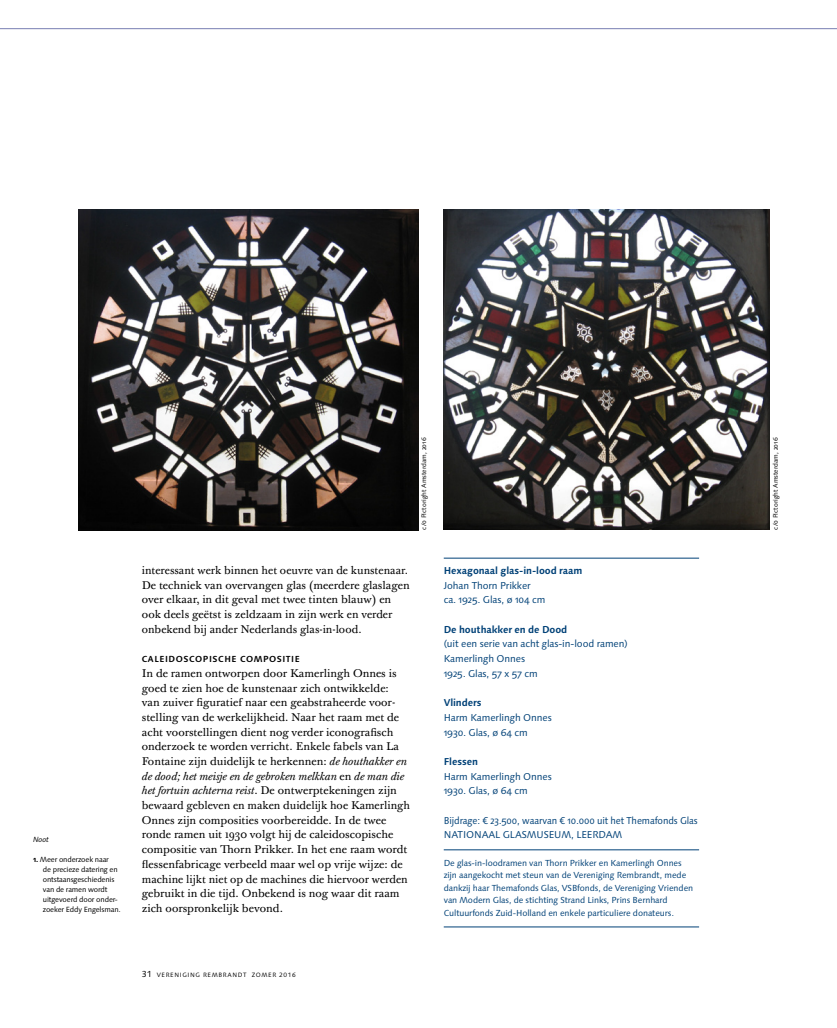
<style>
.page{position:relative;width:837px;height:1028px;background:#fff}
.page>*{position:absolute;margin:0;border:0;box-sizing:border-box;transform-origin:0 0}
._1a_platte_tekst__Aa{font:11px/14.8px "Baskerville 10 Pro";color:#000}
._02_kader_Plat{font:10px "Syntax Next LT Pro";letter-spacing:-.01em;color:#004177}
._01_kader_Naam_schil{font:700 10px "Syntax Next LT Pro";letter-spacing:-.01em;color:#004177}
._02_kader_Plat-2{font:10px "Syntax Next LT Pro";letter-spacing:-.01em;color:#004177;scale:.95 1}
._02_kader_Plat-3{font:700 10px "Syntax Next LT Pro";letter-spacing:-.01em;color:#004177}
._04_kadertekst__ande{font:8.75px/12.5px "Syntax Next LT Pro";letter-spacing:-.01em;color:#004177}
._5_tussenkop{font:700 8.75px "Syntax Next LT Pro";letter-spacing:.06em;color:#000}
._9_noten{font:7.5px/10px "Syntax Next LT Pro";letter-spacing:-.02em;color:#000}
._9_noten-2{font:italic 7.5px "Syntax Next LT Pro";color:#000}
._7_bijschrift_tekst{font:6.5px "Syntax Next LT Pro";color:#000}
.t1{font:6.25px "Syntax Next LT Pro";letter-spacing:.1em;color:#000}
.s1{font-weight:700}
.s2{font-style:italic}
.s3{font-size:8.75px}
</style>
<div class="page">
<hr style="left:0;top:28px;width:836px;height:1px;background:#797fb3">
<img style="left:78px;top:209px;width:340px;height:321px">
<hr style="left:443px;top:558px;width:255px;height:1px;background:#004177">
<hr style="left:443px;top:849px;width:255px;height:1px;background:#004177">
<hr style="left:443px;top:926px;width:255px;height:1px;background:#004177">
<img style="left:443px;top:209px;width:326px;height:320px">
<p class="_9_noten-2" style="left:33px;top:834px;width:17px">Noot</p>
<p class="_9_noten" style="left:43px;top:854px;width:79px;text-indent:-10px"><span class="s1">1.</span> Meer onderzoek naar<br>de precieze datering en ontstaansgeschiedenis van de ramen wordt uitgevoerd door onder&shy;zoeker Eddy Engelsman.</p>
<p class="_7_bijschrift_tekst" style="left:420px;top:529px;width:93px;rotate:-90deg">c/0 Pictoright Amsterdam, 2016</p>
<p class="_7_bijschrift_tekst" style="left:771px;top:529px;width:93px;rotate:-90deg">c/0 Pictoright Amsterdam, 2016</p>
<p class="_1a_platte_tekst__Aa" style="left:142px;top:563px;width:269px">interessant werk binnen het oeuvre van de kunstenaar.<br>De techniek van overvangen glas (meerdere glaslagen over elkaar, in dit geval met twee tinten blauw) en ook deels geëtst is zeldzaam in zijn werk en verder onbekend bij ander Nederlands glas-in-lood.</p>
<p class="_5_tussenkop" style="left:142px;top:653px;width:159px">CALEIDOSCOPISCHE COMPOSITIE</p>
<p class="_1a_platte_tekst__Aa" style="left:142px;top:666px;width:269px">In de ramen ontworpen door Kamerlingh Onnes is goed te zien hoe de kunstenaar zich ontwikkelde:<br>van zuiver figuratief naar een geabstraheerde voor&shy;stelling van de werkelijkheid. Naar het raam met de acht voorstellingen dient nog verder iconografisch onderzoek te worden verricht. Enkele fabels van La Fontaine zijn duidelijk te herkennen: <span class="s2">de houthakker en de dood; het meisje en de gebroken melkkan</span> en <span class="s2">de man die het fortuin achterna reist</span>. De ontwerptekeningen zijn bewaard gebleven en maken duidelijk hoe Kamerlingh Onnes zijn composities voorbereidde. In de twee ronde ramen uit 1930 volgt hij de caleidoscopische compositie van Thorn Prikker. In het ene raam wordt flessenfabricage verbeeld maar wel op vrije wijze: de machine lijkt niet op de machines die hiervoor werden gebruikt in die tijd. Onbekend is nog waar dit raam zich oorspronkelijk bevond.</p>
<p class="_01_kader_Naam_schil" style="left:443px;top:564px;width:140px">Hexagonaal glas-in-lood raam</p>
<p class="_02_kader_Plat" style="left:443px;top:579px;width:88px">Johan Thorn Prikker</p>
<p class="_02_kader_Plat" style="left:443px;top:593px;width:103px">ca. 1925. Glas, ø 104 cm</p>
<p class="_01_kader_Naam_schil" style="left:443px;top:623px;width:125px">De houthakker en de Dood</p>
<p class="_02_kader_Plat" style="left:443px;top:637px;width:185px">(uit een serie van acht glas-in-lood ramen)</p>
<p class="_02_kader_Plat" style="left:443px;top:652px;width:83px">Kamerlingh Onnes</p>
<p class="_02_kader_Plat" style="left:443px;top:667px;width:95px">1925. Glas, 57 x 57 cm</p>
<p class="_02_kader_Plat-3" style="left:443px;top:696px;width:39px">Vlinders</p>
<p class="_02_kader_Plat" style="left:443px;top:711px;width:109px">Harm Kamerlingh Onnes</p>
<p class="_02_kader_Plat" style="left:443px;top:726px;width:85px">1930. Glas, ø 64 cm</p>
<p class="_01_kader_Naam_schil" style="left:443px;top:755px;width:36px">Flessen</p>
<p class="_02_kader_Plat" style="left:443px;top:770px;width:109px">Harm Kamerlingh Onnes</p>
<p class="_02_kader_Plat" style="left:443px;top:784px;width:85px">1930. Glas, ø 64 cm</p>
<p class="_02_kader_Plat-2" style="left:443px;top:814px;width:269px">Bijdrage: € 23.500, waarvan € 10.000 uit het Themafonds Glas</p>
<p class="_02_kader_Plat" style="left:443px;top:828px;width:180px">NATIONAAL GLASMUSEUM, LEERDAM</p>
<p class="_04_kadertekst__ande" style="left:443px;top:856px;width:251px">De glas-in-loodramen van Thorn Prikker en Kamerlingh Onnes zijn aangekocht met steun van de Vereniging Rembrandt, mede dankzij haar Themafonds Glas, VSBfonds, de Vereniging Vrienden van Modern Glas, de stichting Strand Links, Prins Bernhard Cultuurfonds Zuid-Holland en enkele particuliere donateurs.</p>
<p class="t1" style="left:142px;top:970px;width:155px"><span class="s3">31</span> VERENIGING REMBRANDT ZOMER 2016</p>
</div>
